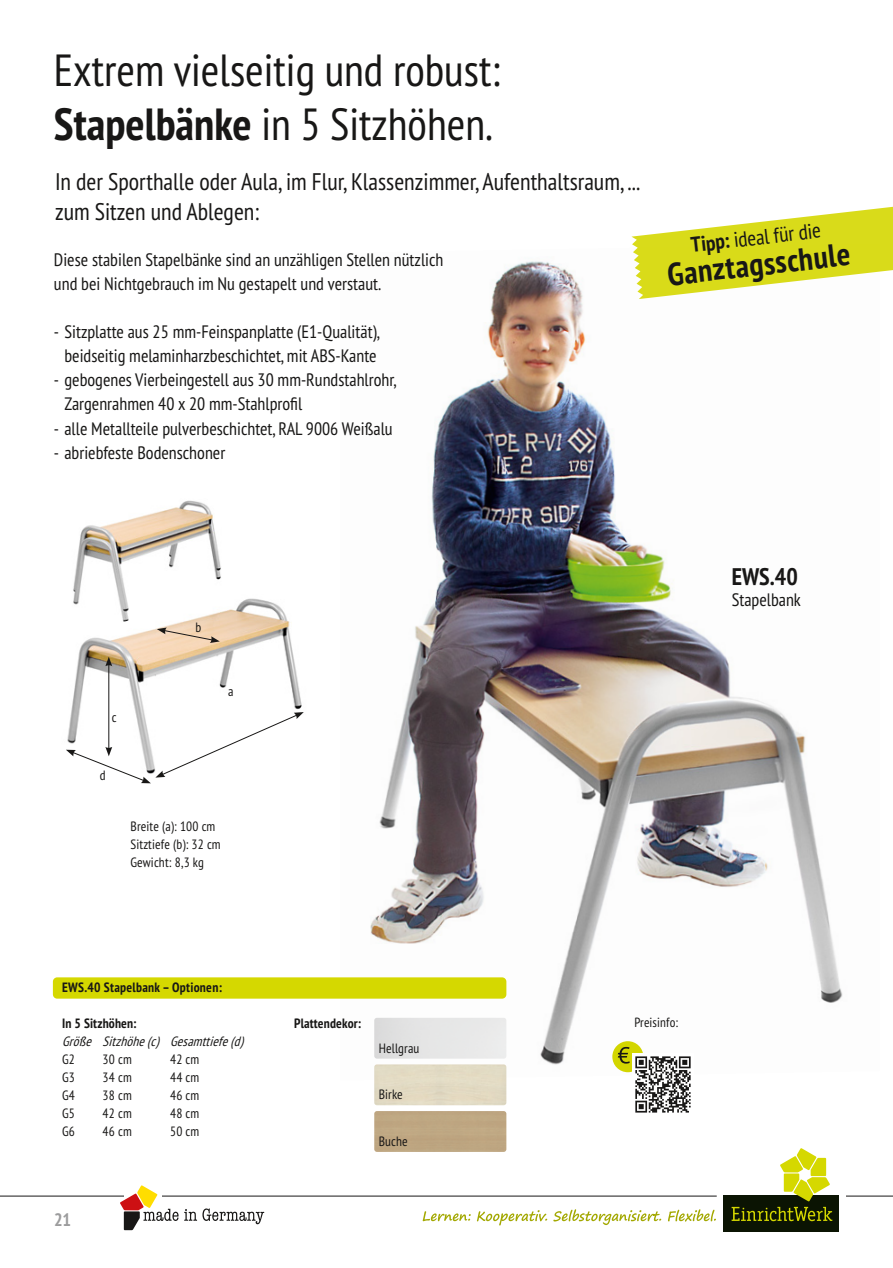
<style>
.page{position:relative;width:893px;height:1268px;background:#fff}
.page>*{position:absolute;margin:0;border:0;box-sizing:border-box;transform-origin:0 0}
.t1{font:condensed 45px/54px "PT Sans Pro";color:#181716}
.t2{font:700 condensed 31.95px "PT Sans Pro";color:#181716}
.t3{font:condensed 24px/30px "PT Sans Pro";color:#181716}
.t4{font:700 condensed 24px "PT Sans Pro";color:#181716}
.t5{font:condensed 21.3px "PT Sans Pro";color:#181716}
.t6{font:condensed 18px/24px "PT Sans Pro";color:#181716}
.t7{font:700 condensed 18px "PT Sans Pro";color:#9c9c9d}
.t8{font:condensed 13.5px/18px "PT Sans Pro";letter-spacing:.01em;color:#181716}
.t9{font:700 condensed 13.5px "PT Sans Pro";letter-spacing:.01em;color:#181716}
.t10{font:italic condensed 13.5px "PT Sans Pro";color:#181716}
.t11{font:condensed 13.35px "PT Sans Pro";letter-spacing:.01em;color:#181716}
.s1{font-weight:700}
</style>
<div class="page">
<svg style="left:423px;top:1209px;width:293px;height:16px"></svg>
<div style="left:724px;top:1195px;width:115px;height:36px;background:#0b1403"></div>
<svg style="left:732px;top:1148px;width:100px;height:72px"></svg>
<hr style="left:0;top:1195px;width:717px;height:1px;background:#181716">
<hr style="left:846px;top:1195px;width:47px;height:1px;background:#181716">
<svg style="left:120px;top:1185px;width:144px;height:44px"></svg>
<img style="left:340px;top:261px;width:503px;height:819px">
<img style="left:73px;top:500px;width:148px;height:94px">
<img style="left:71px;top:594px;width:231px;height:118px">
<div style="left:53px;top:977px;width:453px;height:21px;background:#d5d800;border-radius:4px"></div>
<svg style="left:157px;top:627px;width:63px;height:16px"></svg>
<hr style="left:108px;top:663px;width:1px;height:86px;background:#181716">
<svg style="left:105px;top:656px;width:7px;height:10px"></svg>
<svg style="left:66px;top:712px;width:238px;height:71px"></svg>
<img style="left:374px;top:1017px;width:132px;height:41px">
<div style="left:374px;top:1064px;width:132px;height:40px;background:#e2dac3"></div>
<div style="left:374px;top:1111px;width:132px;height:40px;background:#bea682"></div>
<svg style="left:631px;top:206px;width:262px;height:93px"></svg>
<div style="left:612px;top:1040px;width:31px;height:31px;background:#d5d800;border-radius:50%"></div>
<svg style="left:618px;top:1046px;width:12px;height:17px"></svg>
<img style="left:632px;top:1053px;width:61px;height:60px">
<h1 class="t1" style="left:54px;top:41px;width:448px">Extrem vielseitig und robust:<br><span class="s1">Stapelbänke</span> in 5 Sitzhöhen.</h1>
<h3 class="t3" style="left:55px;top:166px;width:587px">In der Sporthalle oder Aula, im Flur, Klassenzimmer, Aufenthaltsraum, ... zum Sitzen und Ablegen:</h3>
<p class="t6" style="left:54px;top:247px;width:391px">Diese stabilen Stapelbänke sind an unzähligen Stellen nützlich und bei Nichtgebrauch im Nu gestapelt und verstaut.</p>
<p class="t6" style="left:54px;top:319px;width:328px;text-align:center">- Sitzplatte aus 25 mm-Feinspanplatte (E1-Qualität), beidseitig melaminharzbeschichtet, mit ABS-Kante</p>
<p class="t6" style="left:64px;top:367px;width:334px;text-indent:-10px">- gebogenes Vierbeingestell aus 30 mm-Rundstahlrohr,<br>Zargenrahmen 40 x 20 mm-Stahlprofil</p>
<p class="t6" style="left:54px;top:415px;width:340px">- alle Metallteile pulverbeschichtet, RAL 9006 Weißalu</p>
<p class="t6" style="left:54px;top:439px;width:173px">- abriebfeste Bodenschoner</p>
<p class="t5" style="left:689px;top:232px;width:132px;rotate:-7deg"><span class="s1">Tipp:</span> ideal für die</p>
<h2 class="t2" style="left:665px;top:254px;width:185px;rotate:-7deg">Ganztagsschule</h2>
<p class="t8" style="left:195px;top:618px;width:7px">b</p>
<p class="t8" style="left:112px;top:707px;width:6px">c</p>
<p class="t8" style="left:228px;top:681px;width:7px">a</p>
<p class="t8" style="left:100px;top:765px;width:7px">d</p>
<p class="t8" style="left:130px;top:816px;width:92px">Breite (a): 100 cm<br>Sitztiefe (b): 32 cm<br>Gewicht: 8,3 kg</p>
<h3 class="t4" style="left:732px;top:561px;width:68px">EWS.40</h3>
<p class="t6" style="left:732px;top:587px;width:71px">Stapelbank</p>
<p class="t9" style="left:62px;top:978px;width:161px">EWS.40 Stapelbank – Optionen:</p>
<p class="t9" style="left:62px;top:1014px;width:76px">In 5 Sitzhöhen:</p>
<p class="t10" style="left:62px;top:1032px;width:187px">Größe Sitzhöhe(c) Gesamttiefe(d)</p>
<p class="t8" style="left:62px;top:1049px;width:14px">G2</p>
<p class="t8" style="left:103px;top:1049px;width:31px">30 cm</p>
<p class="t8" style="left:170px;top:1049px;width:31px">42 cm</p>
<p class="t8" style="left:62px;top:1067px;width:14px">G3</p>
<p class="t8" style="left:103px;top:1067px;width:31px">34 cm</p>
<p class="t8" style="left:170px;top:1067px;width:31px">44 cm</p>
<p class="t8" style="left:62px;top:1085px;width:14px">G4</p>
<p class="t8" style="left:103px;top:1085px;width:31px">38 cm</p>
<p class="t8" style="left:170px;top:1085px;width:31px">46 cm</p>
<p class="t8" style="left:62px;top:1103px;width:14px">G5</p>
<p class="t8" style="left:103px;top:1103px;width:31px">42 cm</p>
<p class="t8" style="left:170px;top:1103px;width:31px">48 cm</p>
<p class="t8" style="left:62px;top:1121px;width:14px">G6</p>
<p class="t8" style="left:103px;top:1121px;width:31px">46 cm</p>
<p class="t8" style="left:170px;top:1121px;width:31px">50 cm</p>
<p class="t7" style="left:54px;top:1207px;width:19px">21</p>
<p class="t9" style="left:294px;top:1014px;width:69px">Plattendekor:</p>
<p class="t8" style="left:379px;top:1038px;width:42px">Hellgrau</p>
<p class="t8" style="left:379px;top:1084px;width:26px">Birke</p>
<p class="t8" style="left:379px;top:1131px;width:31px">Buche</p>
<p class="t11" style="left:634px;top:1013px;width:45px">Preisinfo:</p>
</div>
